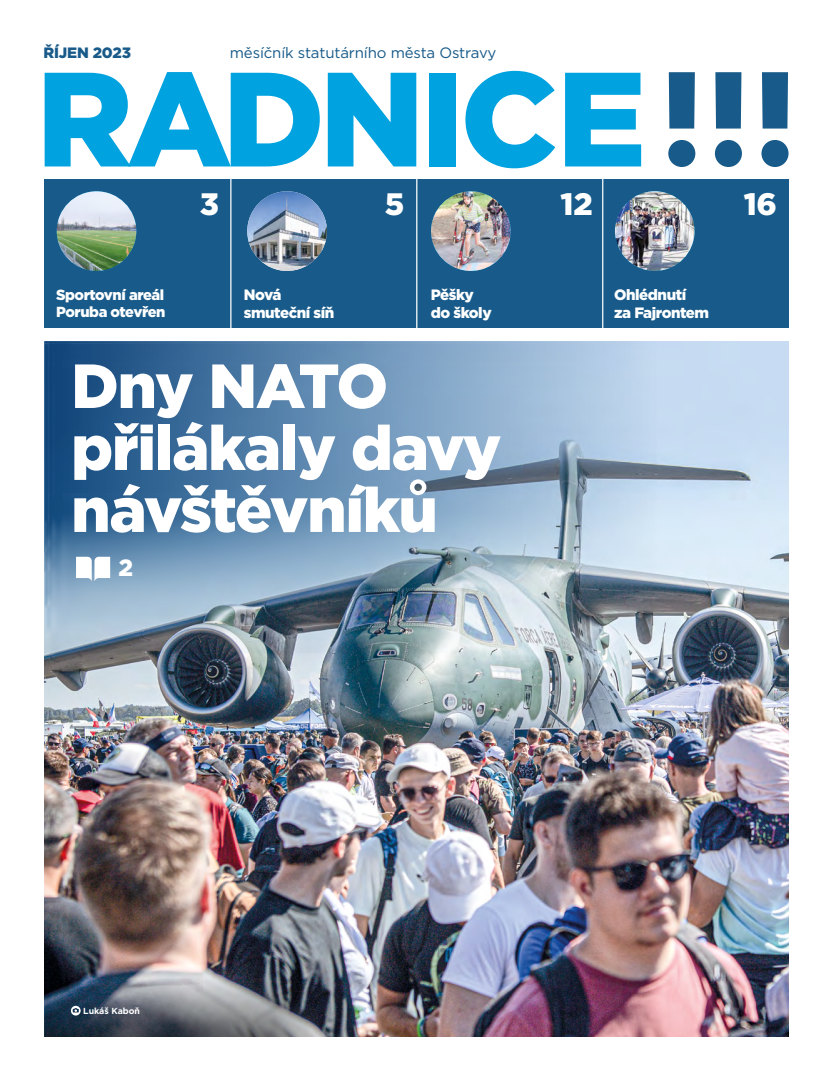
<style>
.page{position:relative;width:833px;height:1081px;background:#fff}
.page>*{position:absolute;margin:0;border:0;box-sizing:border-box;transform-origin:0 0}
.t1{font:133.88px "Gotham Black CE";letter-spacing:-.035em;color:#00a2df}
.t2{font:62.12px/62px "Gotham Black CE";letter-spacing:-.02em;color:#fff}
.t3{font:31px "Gotham Black CE";color:#fff}
.t4{font:23.5px "Gotham Black CE";color:#fff}
.t5{font:15px/17.5px "Gotham Black CE";letter-spacing:-.03em;color:#fff}
.t6{font:15px "Gotham Book CE";letter-spacing:-.01em;color:#185a89}
.t7{font:15px "Gotham Black CE";letter-spacing:-.01em;color:#185a89}
.t8{font:14.62px/17px "Gotham Black CE";letter-spacing:-.03em;color:#fff}
.t9{font:700 8.75px "Gotham Bold CE";color:#fff}
</style>
<div class="page">
<img style="left:44px;top:342px;width:745px;height:695px">
<img style="left:44px;top:342px;width:613px;height:347px">
<img style="left:44px;top:978px;width:309px;height:59px">
<svg style="left:71px;top:1006px;width:10px;height:9px"></svg>
<svg style="left:76px;top:557px;width:34px;height:24px"></svg>
<div style="left:668px;top:140px;width:27px;height:27px;background:#185a89;border-radius:50%"></div>
<div style="left:715px;top:140px;width:27px;height:27px;background:#185a89;border-radius:50%"></div>
<svg style="left:669px;top:72px;width:26px;height:57px"></svg>
<svg style="left:715px;top:72px;width:26px;height:57px"></svg>
<svg style="left:762px;top:72px;width:26px;height:57px"></svg>
<div style="left:761px;top:140px;width:27px;height:27px;background:#185a89;border-radius:50%"></div>
<div style="left:44px;top:179px;width:744px;height:149px;background:#185a89"></div>
<img style="left:57px;top:191px;width:79px;height:80px;border-radius:40px">
<hr style="left:230px;top:177px;width:1px;height:156px;background:#fff">
<hr style="left:416px;top:177px;width:1px;height:156px;background:#fff">
<hr style="left:602px;top:177px;width:1px;height:156px;background:#fff">
<img style="left:247px;top:191px;width:80px;height:80px;border-radius:40px">
<img style="left:615px;top:191px;width:79px;height:80px;border-radius:40px">
<img style="left:431px;top:191px;width:79px;height:80px;border-radius:40px">
<p class="t7" style="left:44px;top:43px;width:89px">ŘÍJEN 2023</p>
<p class="t6" style="left:230px;top:43px;width:268px">měsíčník statutárního města Ostravy</p>
<h1 class="t1" style="left:36px;top:36px;width:611px">RADNICE</h1>
<h3 class="t3" style="left:200px;top:185px;width:21px">3</h3>
<h3 class="t3" style="left:385px;top:185px;width:21px">5</h3>
<p class="t8" style="left:56px;top:286px;width:111px">Sportovní areál<br>Poruba otevřen</p>
<p class="t5" style="left:244px;top:286px;width:92px">Nová smuteční síň</p>
<p class="t5" style="left:431px;top:286px;width:63px">Pěšky do školy</p>
<h2 class="t2" style="left:71px;top:355px;width:432px">Dny NATO přilákaly davy návštěvníků</h2>
<h3 class="t4" style="left:118px;top:553px;width:16px">2</h3>
<h3 class="t3" style="left:560px;top:185px;width:34px">12</h3>
<p class="t5" style="left:614px;top:286px;width:96px">Ohlédnutí<br>za Fajrontem</p>
<h3 class="t3" style="left:743px;top:185px;width:35px">16</h3>
<p class="t9" style="left:83px;top:1006px;width:58px">Lukáš Kaboň</p>
</div>
